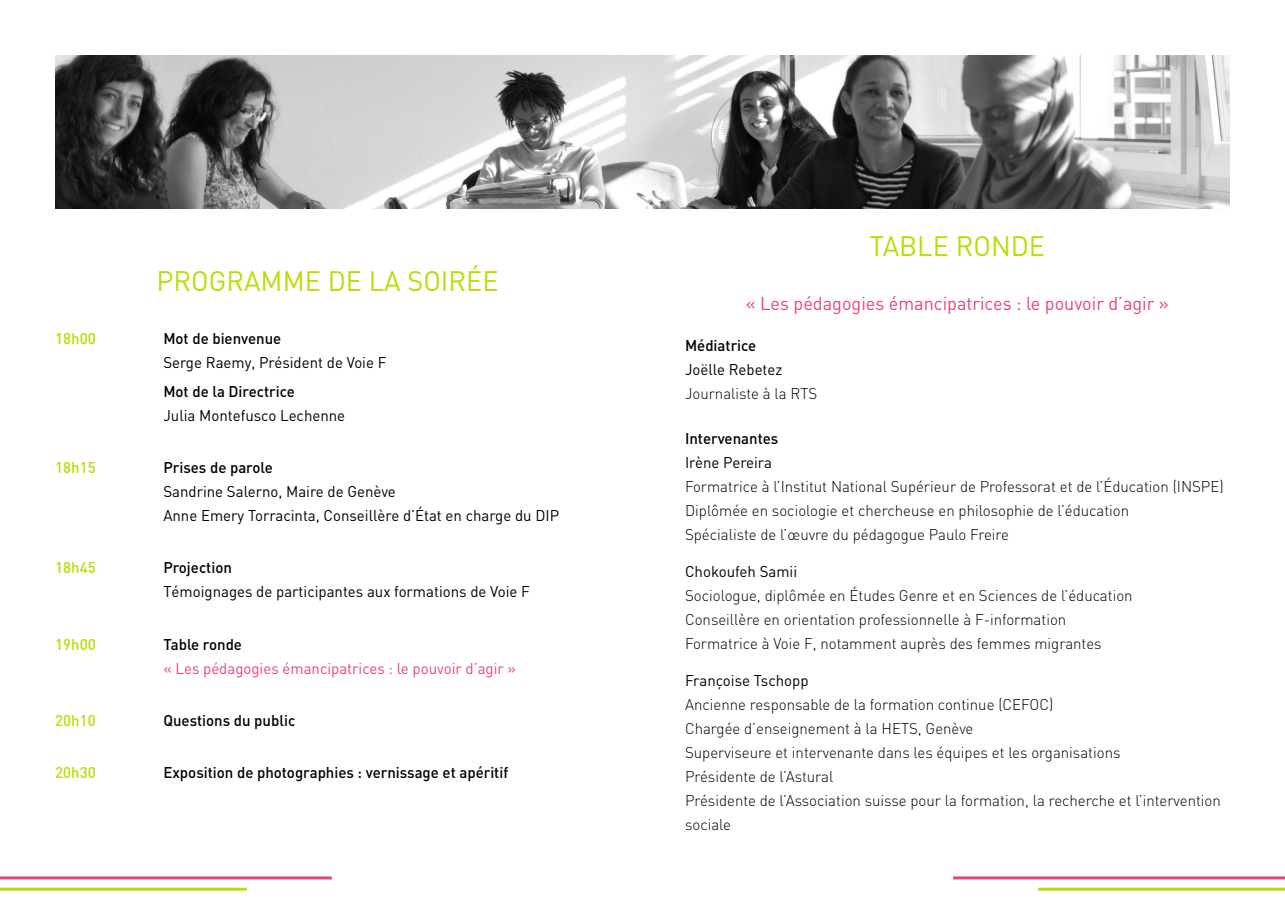
<style>
.page{position:relative;width:1285px;height:919px;background:#fff}
.page>*{position:absolute;margin:0;border:0;box-sizing:border-box;transform-origin:0 0}
.titre_formation{font:27.75px "DIN";color:#bbdc00}
.gros_titres_formatio{font:27.75px "DIN";color:#bbdc00}
.titre_formation-2{font:18.6px "DIN";color:#e4457d}
.Style_de_paragraphe{font:300 15.45px/24px "DIN";color:#000}
.durée_formations{font:15.45px "DIN";color:#000}
.sous_titre_formation{font:500 15.45px "DIN";color:#000}
.durée_formations-2{font:15.45px "DIN";color:#e4457d}
.sous_titre_formation-2{font:500 15.45px "DIN";color:#bbdc00}
</style>
<div class="page">
<hr style="left:0;top:876px;width:332px;height:3px;background:#e4457d">
<hr style="left:0;top:887px;width:247px;height:3px;background:#bbdc00">
<hr style="left:952px;top:876px;width:332px;height:3px;background:#e4457d">
<hr style="left:1037px;top:887px;width:247px;height:3px;background:#bbdc00">
<img style="left:55px;top:55px;width:1174px;height:153px">
<p class="titre_formation" style="left:156px;top:263px;width:343px">PROGRAMME DE LA SOIRÉE</p>
<p class="sous_titre_formation-2" style="left:55px;top:329px;width:42px">18h00</p>
<p class="sous_titre_formation" style="left:163px;top:329px;width:119px">Mot de bienvenue</p>
<p class="durée_formations" style="left:163px;top:353px;width:224px">Serge Raemy, Président de Voie F</p>
<p class="sous_titre_formation" style="left:163px;top:381px;width:133px">Mot de la Directrice</p>
<p class="durée_formations" style="left:163px;top:405px;width:183px">Julia Montefusco Lechenne</p>
<p class="sous_titre_formation-2" style="left:55px;top:457px;width:42px">18h15</p>
<p class="sous_titre_formation" style="left:163px;top:457px;width:111px">Prises de parole</p>
<p class="durée_formations" style="left:163px;top:481px;width:234px">Sandrine Salerno, Maire de Genève</p>
<p class="durée_formations" style="left:163px;top:505px;width:397px">Anne Emery Torracinta, Conseillère d’État en charge du DIP</p>
<p class="sous_titre_formation-2" style="left:55px;top:557px;width:42px">18h45</p>
<p class="sous_titre_formation" style="left:163px;top:557px;width:70px">Projection</p>
<p class="durée_formations" style="left:163px;top:582px;width:368px">Témoignages de participantes aux formations de Voie F</p>
<p class="sous_titre_formation-2" style="left:55px;top:634px;width:42px">19h00</p>
<p class="sous_titre_formation" style="left:163px;top:634px;width:80px">Table ronde</p>
<p class="durée_formations-2" style="left:163px;top:658px;width:354px">« Les pédagogies émancipatrices : le pouvoir d’agir »</p>
<p class="sous_titre_formation-2" style="left:55px;top:710px;width:42px">20h10</p>
<p class="sous_titre_formation" style="left:163px;top:710px;width:133px">Questions du public</p>
<p class="sous_titre_formation-2" style="left:55px;top:762px;width:42px">20h30</p>
<p class="sous_titre_formation" style="left:163px;top:762px;width:346px">Exposition de photographies : vernissage et apéritif</p>
<p class="gros_titres_formatio" style="left:869px;top:228px;width:177px">TABLE RONDE</p>
<p class="titre_formation-2" style="left:745px;top:291px;width:424px">« Les pédagogies émancipatrices : le pouvoir d’agir »</p>
<p class="sous_titre_formation" style="left:685px;top:335px;width:73px">Médiatrice</p>
<p class="durée_formations" style="left:685px;top:359px;width:99px">Joëlle Rebetez</p>
<p class="Style_de_paragraphe" style="left:685px;top:381px;width:134px">Journaliste à la RTS</p>
<p class="sous_titre_formation" style="left:685px;top:428px;width:95px">Intervenantes</p>
<p class="durée_formations" style="left:685px;top:453px;width:88px">Irène Pereira</p>
<p class="Style_de_paragraphe" style="left:685px;top:474px;width:540px">Formatrice à l’Institut National Supérieur de Professorat et de l’Éducation (INSPE)</p>
<p class="Style_de_paragraphe" style="left:685px;top:498px;width:445px">Diplômée en sociologie et chercheuse en philosophie de l’éducation</p>
<p class="Style_de_paragraphe" style="left:685px;top:522px;width:325px">Spécialiste de l’œuvre du pédagogue Paulo Freire</p>
<p class="durée_formations" style="left:685px;top:561px;width:114px">Chokoufeh Samii</p>
<p class="Style_de_paragraphe" style="left:685px;top:583px;width:449px">Sociologue, diplômée en Études Genre et en Sciences de l’éducation</p>
<p class="Style_de_paragraphe" style="left:685px;top:607px;width:383px">Conseillère en orientation professionnelle à F-information</p>
<p class="Style_de_paragraphe" style="left:685px;top:631px;width:418px">Formatrice à Voie F, notamment auprès des femmes migrantes</p>
<p class="durée_formations" style="left:685px;top:670px;width:125px">Françoise Tschopp</p>
<p class="Style_de_paragraphe" style="left:685px;top:692px;width:370px">Ancienne responsable de la formation continue (CEFOC)</p>
<p class="Style_de_paragraphe" style="left:685px;top:716px;width:290px">Chargée d’enseignement à la HETS, Genève</p>
<p class="Style_de_paragraphe" style="left:685px;top:740px;width:437px">Superviseure et intervenante dans les équipes et les organisations</p>
<p class="Style_de_paragraphe" style="left:685px;top:764px;width:150px">Présidente de l’Astural</p>
<p class="Style_de_paragraphe" style="left:685px;top:788px;width:537px">Présidente de l’Association suisse pour la formation, la recherche et l’intervention sociale</p>
</div>
